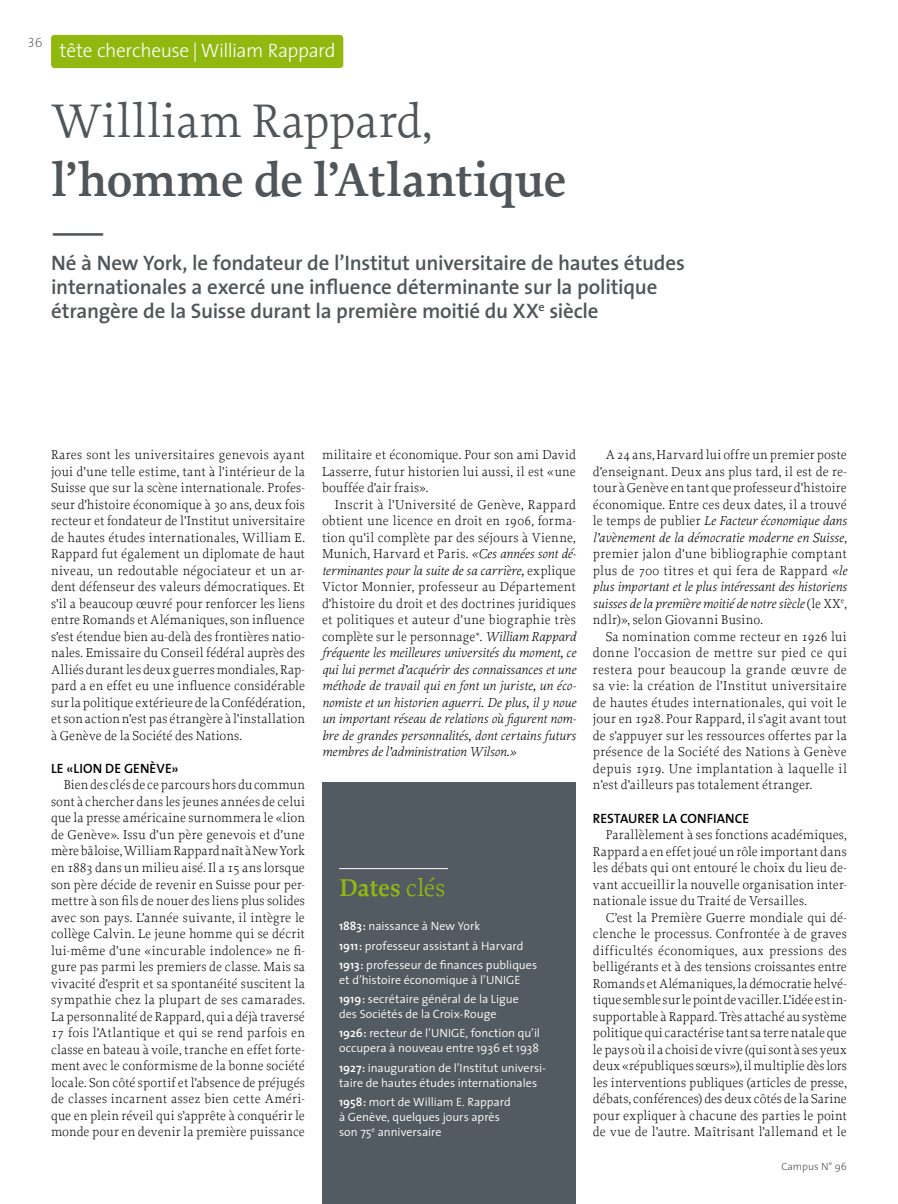
<style>
.page{position:relative;width:898px;height:1204px;background:#fff}
.page>*{position:absolute;margin:0;border:0;box-sizing:border-box;transform-origin:0 0}
.t1{font:600 49.5px "Proforma";letter-spacing:-.015em;color:#505559}
.t2{font:49.5px "Proforma";letter-spacing:.005em;color:#505559}
.t3{font:italic 500 49.5px "Proforma";color:#505559}
.t4{font:600 25.5px "Proforma";letter-spacing:-.01em;color:#91b80f}
.t5{font:600 21px/24px "The Sans";letter-spacing:-.01em;color:#505559}
.t6{font:300 19.5px "The Sans";letter-spacing:-.025em;color:#fff}
.t7{font:300 13.5px/16.5px "Proforma";letter-spacing:.015em;color:#000;text-align:justify}
.t8{font:italic 300 13.5px/16.5px "Proforma";letter-spacing:.005em;color:#000;text-align:justify}
.t9{font:600 13.5px "The Sans";color:#000}
.t10{font:13.5px "The Sans Extra Light Caps";color:#505559}
.t11{font:300 12px/19.2px "The Sans";color:#fff}
.t12{font:300 10.5px "The Sans";color:#505559}
.s1{font-style:normal}
.s2{font-weight:400}
.s3{font-weight:600}
.s4{font-style:italic}
</style>
<div class="page">
<div style="left:51px;top:35px;width:292px;height:33px;background:#91b80f;border-radius:3px"></div>
<div style="left:322px;top:782px;width:253px;height:421px;background:#525b61"></div>
<hr style="left:339px;top:868px;width:109px;height:1px;background:#fff">
<p class="t10" style="left:28px;top:31px;width:16px">36</p>
<h3 class="t6" style="left:60px;top:34px;width:277px">tête chercheuse | William Rappard</h3>
<h1 class="t2" style="left:51px;top:90px;width:382px">Willliam Rappard,</h1>
<h1 class="t1" style="left:51px;top:149px;width:516px">l’homme de l’Atlantique</h1>
<h1 class="t3" style="left:51px;top:198px;width:51px">—</h1>
<h3 class="t5" style="left:51px;top:250px;width:635px">Né à New York, le fondateur de l’Institut universitaire de hautes études internationales a exercé une influence déterminante sur la politique étrangère de la Suisse durant la première moitié du XX<sup>e</sup> siècle</h3>
<p class="t7" style="left:51px;top:446px;width:255px">Rares sont les universitaires genevois ayant joui d’une telle estime, tant à l’intérieur de la Suisse que sur la scène internationale. Profes&shy;seur d’histoire économique à 30 ans, deux fois recteur et fondateur de l’Institut universitaire de hautes études internationales, William E.<br>Rappard fut également un diplomate de haut niveau, un redoutable négociateur et un ar&shy;dent défenseur des valeurs démocratiques. Et s’il a beaucoup œuvré pour renforcer les liens entre Romands et Alémaniques, son influence s’est étendue bien au-delà des frontières natio&shy;nales. Emissaire du Conseil fédéral auprès des Alliés durant les deux guerres mondiales, Rap&shy;pard a en effet eu une influence considérable sur la politique extérieure de la Confédération, et son action n’est pas étrangère à l’installation à Genève de la Société des Nations.</p>
<p class="t9" style="left:51px;top:757px;width:31px">Le «lion</p>
<p class="t9" style="left:105px;top:757px;width:75px">de Genève»</p>
<p class="t7" style="left:51px;top:776px;width:255px;text-indent:13px">Bien des clés de ce parcours hors du commun sont à chercher dans les jeunes années de celui que la presse américaine surnommera le «lion de Genève». Issu d’un père genevois et d’une mère bâloise, William Rappard naît à NewYork en 1883 dans un milieu aisé. Il a 15 ans lorsque son père décide de revenir en Suisse pour per&shy;mettre à son fils de nouer des liens plus solides avec son pays. L’année suivante, il intègre le collège Calvin. Le jeune homme qui se décrit lui-même d’une «incurable indolence» ne fi&shy;gure pas parmi les premiers de classe. Mais sa vivacité d’esprit et sa spontanéité suscitent la sympathie chez la plupart de ses camarades.<br>La personnalité de Rappard, qui a déjà traversé 17 fois l’Atlantique et qui se rend parfois en classe en bateau à voile, tranche en effet forte&shy;ment avec le conformisme de la bonne société locale. Son côté sportif et l’absence de préjugés de classes incarnent assez bien cette Améri&shy;que en plein réveil qui s’apprête à conquérir le monde pour en devenir la première puissance</p>
<p class="t7" style="left:322px;top:446px;width:255px">militaire et économique. Pour son ami David Lasserre, futur historien lui aussi, il est «une bouffée d’air frais».</p>
<p class="t8" style="left:322px;top:495px;width:255px;text-indent:13px"><span class="s1">Inscrit à l’Université de Genève, Rappard obtient une licence en droit en 1906, forma&shy;tion qu’il complète par des séjours à Vienne, Munich, Harvard et Paris.</span> «Ces années sont dé&shy;terminantes pour la suite de sa carrière, <span class="s1">explique Victor Monnier, professeur au Département d’histoire du droit et des doctrines juridiques et politiques et auteur d’une biographie très complète sur le personnage</span><sup>*</sup><span class="s1">.</span> William Rappard fréquente les meilleures universités du moment, ce qui lui permet d’acquérir des connaissances et une méthode de travail qui en font un juriste, un éco&shy;nomiste et un historien aguerri. De plus, il y noue un important réseau de relations où figurent nom&shy;bre de grandes personnalités, dont certains futurs membres de l’administration Wilson.»</p>
<h2 class="t4" style="left:339px;top:871px;width:108px">Dates <span class="s2">clés</span></h2>
<p class="t11" style="left:339px;top:916px;width:200px"><span class="s3">1883:</span> naissance à New York<br><span class="s3">1911:</span> professeur assistant à H arvard<br><span class="s3">1913:</span> professeur de finances publiques</p>
<p class="t11" style="left:339px;top:969px;width:183px">et d’histoire économique à l’UNIGE<br><span class="s3">1919:</span> secrétaire général de la Ligue</p>
<p class="t11" style="left:339px;top:1003px;width:202px">des Sociétés de la Croix-Rouge<br><span class="s3">1926:</span> recteur de l’UNIGE, fonction qu’il</p>
<p class="t11" style="left:339px;top:1038px;width:209px">occupera à nouveau entre 1936 et 1938<br><span class="s3">1927:</span> inauguration de l’Institut universi-</p>
<p class="t11" style="left:339px;top:1072px;width:199px">taire de hautes études internationales<br><span class="s3">1958:</span> mort de William E. Rappard</p>
<p class="t11" style="left:339px;top:1108px;width:162px;line-height:15px">à Genève, quelques jours après son 75<sup>e</sup> anniversaire</p>
<p class="t7" style="left:592px;top:446px;width:255px;text-indent:13px">A 24 ans, Harvard lui offre un premier poste d’enseignant. Deux ans plus tard, il est de re&shy;tour à Genève en tant que professeur d’histoire économique. Entre ces deux dates, il a trouvé le temps de publier <span class="s4">Le Facteur économique dans l’avènement de la démocratie moderne en Suisse</span>, premier jalon d’une bibliographie comptant plus de 700 titres et qui fera de Rappard <span class="s4">«le plus important et le plus intéressant des historiens suisses de la première moitié de notre siècle</span> (le XX<sup>e</sup>, ndlr)», selon Giovanni Busino.</p>
<p class="t7" style="left:592px;top:628px;width:255px;text-indent:13px">Sa nomination comme recteur en 1926 lui donne l’occasion de mettre sur pied ce qui restera pour beaucoup la grande œuvre de sa vie: la création de l’Institut universitaire de hautes études internationales, qui voit le jour en 1928. Pour Rappard, il s’agit avant tout de s’appuyer sur les ressources offertes par la présence de la Société des Nations à Genève depuis 1919. Une implantation à laquelle il n’est d’ailleurs pas totalement étranger.</p>
<p class="t9" style="left:592px;top:806px;width:16px">Restaurer</p>
<p class="t9" style="left:662px;top:806px;width:27px">la confiance</p>
<p class="t7" style="left:592px;top:826px;width:255px;text-indent:13px">Parallèlement à ses fonctions académiques, Rappard a en effet joué un rôle important dans les débats qui ont entouré le choix du lieu de&shy;vant accueillir la nouvelle organisation inter&shy;nationale issue du Traité de Versailles.</p>
<p class="t7" style="left:592px;top:908px;width:255px;text-indent:13px">C’est la Première Guerre mondiale qui dé&shy;clenche le processus. Confrontée à de graves difficultés économiques, aux pressions des belligérants et à des tensions croissantes entre Romands et Alémaniques, la démocratie helvé&shy;tique semble sur le point de vaciller. L’idée est in&shy;supportable à Rappard. Très attaché au système politique qui caractérise tant sa terre natale que le pays où il a choisi de vivre (qui sont à ses yeux deux «républiques sœurs»), il multiplie dès lors les interventions publiques (articles de presse, débats, conférences) des deux côtés de la Sarine pour expliquer à chacune des parties le point de vue de l’autre. Maîtrisant l’allemand et le</p>
<p class="t12" style="left:781px;top:1157px;width:67px">Campus N° 96</p>
</div>
